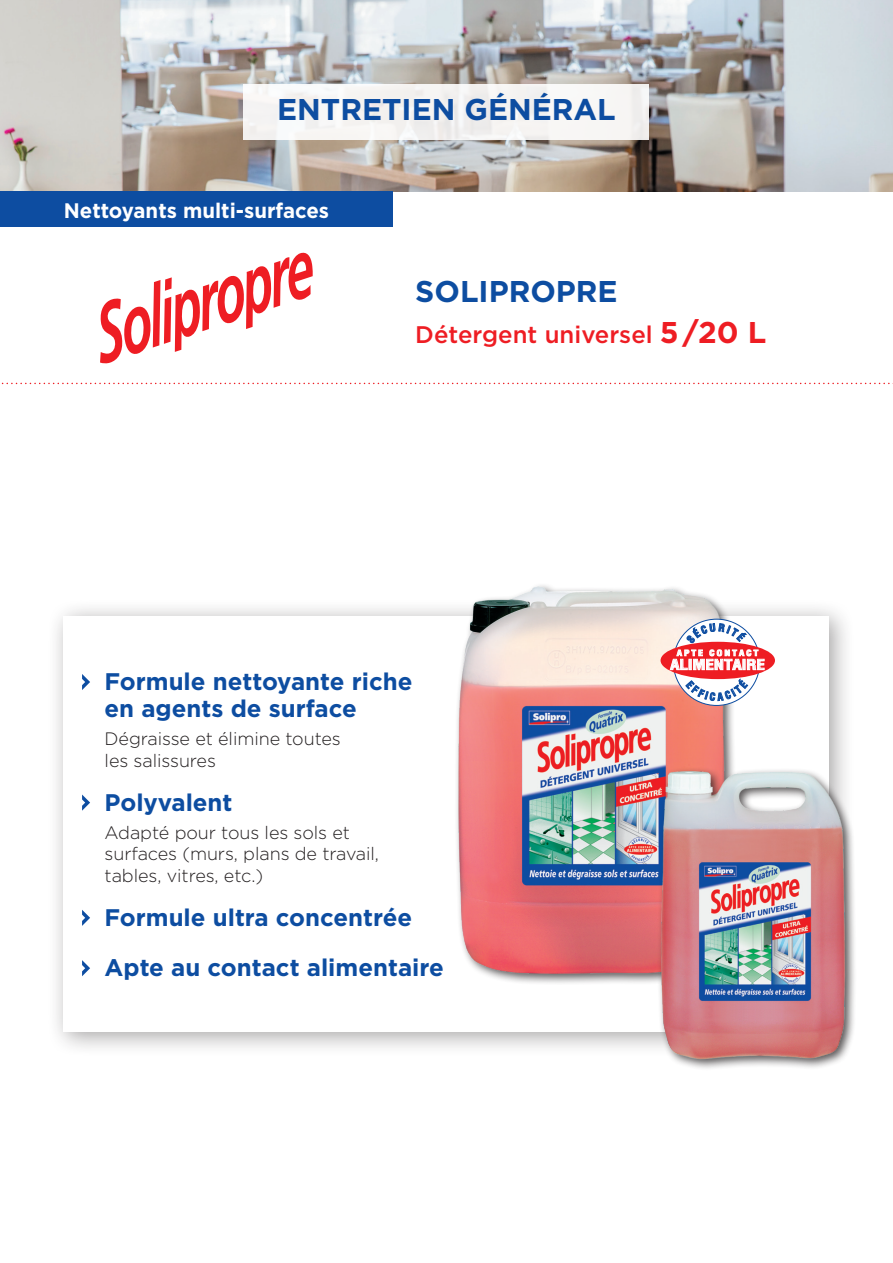
<style>
.page{position:relative;width:893px;height:1263px;background:#fff}
.page>*{position:absolute;margin:0;border:0;box-sizing:border-box;transform-origin:0 0}
.t1{font:700 30px "Gotham";color:#0d4da1}
.t2{font:700 24px/27px "Gotham";color:#0d4da1}
.t3{font:500 24px "Gotham";color:#ee1d23}
.t4{font:700 21px "Gotham";color:#fff}
.t5{font:300 18px/21.6px "Gotham";letter-spacing:-.005em;color:#231f20}
.t6{font:700 condensed 13.95px "Helvetica";color:#fff;scale:1.2 1}
.t7{font:700 condensed 7.8px "Helvetica";letter-spacing:.22em;color:#fff;scale:1.2 1}
.s1{font-weight:700;font-size:30px}
</style>
<div class="page">
<img style="left:0;top:0;width:893px;height:191px">
<div style="left:47px;top:599px;width:808px;height:458px;background:#231f20;opacity:.4"></div>
<div style="left:64px;top:616px;width:765px;height:415px;background:#fff"></div>
<svg style="left:82px;top:674px;width:8px;height:16px"></svg>
<svg style="left:82px;top:794px;width:8px;height:17px"></svg>
<svg style="left:82px;top:910px;width:8px;height:16px"></svg>
<svg style="left:82px;top:960px;width:8px;height:16px"></svg>
<svg style="left:1px;top:383px;width:892px;height:1px"></svg>
<svg style="left:100px;top:253px;width:213px;height:110px"></svg>
<div style="left:244px;top:84px;width:405px;height:56px;background:#f6f4f3"></div>
<div style="left:454px;top:583px;width:283px;height:402px;background:#231f20;opacity:.75"></div>
<img style="left:457px;top:585px;width:268px;height:389px">
<div style="left:657px;top:767px;width:199px;height:304px;background:#231f20;opacity:.75"></div>
<img style="left:660px;top:770px;width:185px;height:290px">
<svg style="left:673px;top:619px;width:87px;height:86px"></svg>
<div style="left:660px;top:642px;width:115px;height:37px;background:#ee1d23;border-radius:50%"></div>
<div style="left:0;top:191px;width:393px;height:36px;background:#0d4da1"></div>
<svg style="left:670px;top:623px;width:95px;height:47px"></svg>
<svg style="left:685px;top:679px;width:63px;height:22px"></svg>
<h1 class="t1" style="left:277px;top:89px;width:340px">ENTRETIEN GÉNÉRAL</h1>
<p class="t4" style="left:64px;top:196px;width:267px">Nettoyants multi-surfaces</p>
<h1 class="t1" style="left:415px;top:272px;width:204px">SOLIPROPRE</h1>
<h2 class="t3" style="left:415px;top:318px;width:352px">Détergent universel <span class="s1">5 /20 L</span></h2>
<p class="t7" style="left:677px;top:648px;width:69px">APTE CONTACT</p>
<p class="t6" style="left:670px;top:656px;width:80px">ALIMENTAIRE</p>
<h2 class="t2" style="left:105px;top:668px;width:309px">Formule nettoyante riche en agents de surface</h2>
<p class="t5" style="left:105px;top:727px;width:238px">Dégraisse et élimine toutes les salissures</p>
<h2 class="t2" style="left:105px;top:788px;width:130px">Polyvalent</h2>
<p class="t5" style="left:105px;top:821px;width:276px">Adapté pour tous les sols et surfaces (murs, plans de travail, tables, vitres, etc.)</p>
<h2 class="t2" style="left:105px;top:892px;width:341px;line-height:50.4px">Formule ultra concentrée<br>Apte au contact alimentaire</h2>
</div>
